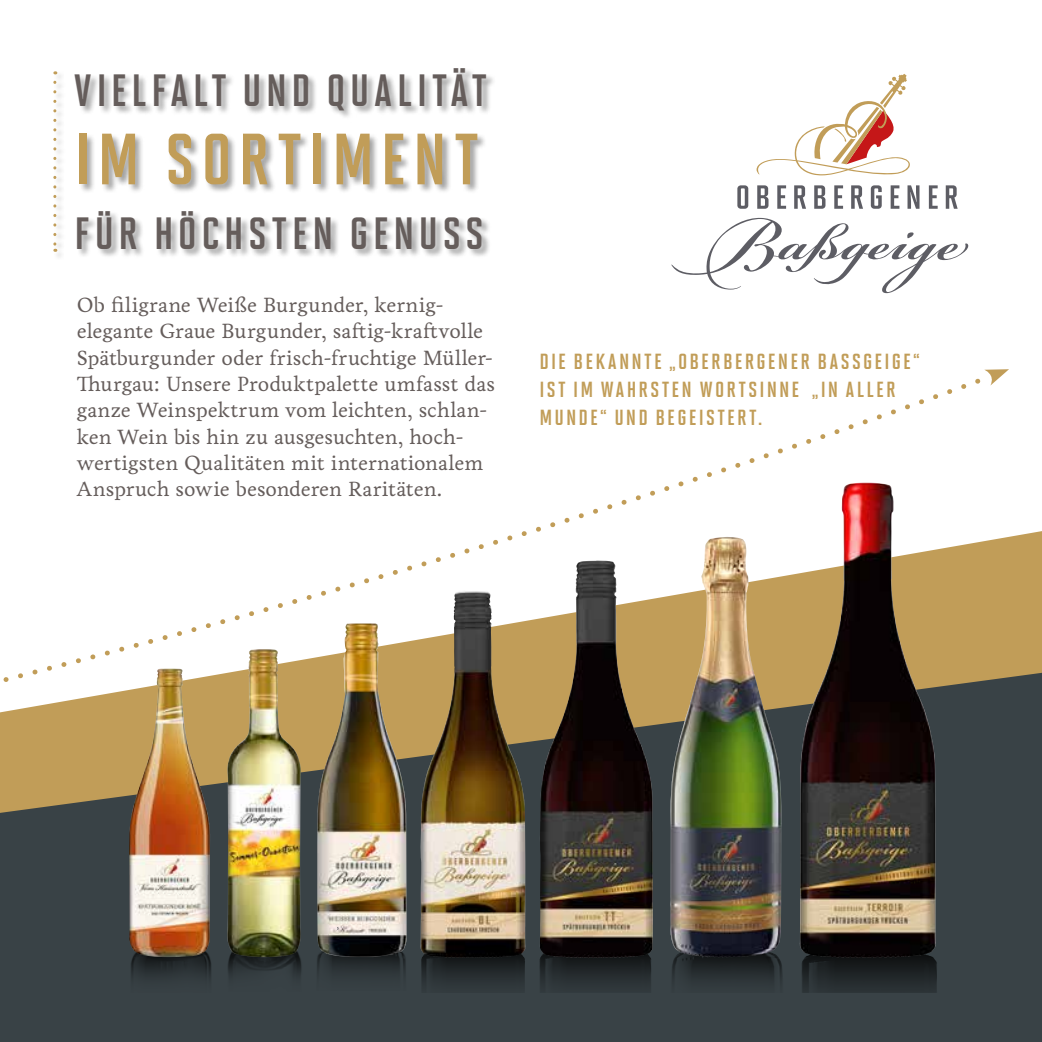
<style>
.page{position:relative;width:1042px;height:1042px;background:#fff}
.page>*{position:absolute;margin:0;border:0;box-sizing:border-box;transform-origin:0 0}
.t1{font:72.27px "Solano Gothic MVB Bd Cap";letter-spacing:.095em;color:#c19d58}
.t2{font:45.15px "Solano Gothic MVB Bd SC";letter-spacing:.1em;color:#655d5b}
.t3{font:21.88px/28px "Solano Gothic MVB Bd Cap";letter-spacing:.105em;color:#c19d58}
.t4{font:21px/26.2px "Livory";color:#655d5b}
</style>
<div class="page">
<svg style="left:984px;top:369px;width:25px;height:16px"></svg>
<svg style="left:32px;top:531px;width:1010px;height:142px"></svg>
<img style="left:0;top:673px;width:1042px;height:369px">
<img style="left:421px;top:949px;width:104px;height:44px">
<img style="left:128px;top:947px;width:88px;height:46px">
<img style="left:801px;top:950px;width:136px;height:43px">
<img style="left:671px;top:950px;width:112px;height:43px">
<img style="left:539px;top:949px;width:112px;height:44px">
<img style="left:316px;top:943px;width:90px;height:48px">
<img style="left:220px;top:944px;width:87px;height:47px">
<img style="left:540px;top:560px;width:57px;height:365px">
<img style="left:317px;top:623px;width:89px;height:334px">
<img style="left:128px;top:668px;width:82px;height:289px">
<img style="left:670px;top:538px;width:46px;height:419px">
<img style="left:800px;top:483px;width:136px;height:475px">
<svg style="left:671px;top:217px;width:297px;height:76px"></svg>
<svg style="left:737px;top:185px;width:11px;height:24px"></svg>
<svg style="left:757px;top:185px;width:11px;height:24px"></svg>
<svg style="left:777px;top:185px;width:9px;height:24px"></svg>
<svg style="left:794px;top:185px;width:12px;height:24px"></svg>
<svg style="left:814px;top:185px;width:11px;height:24px"></svg>
<svg style="left:834px;top:185px;width:9px;height:24px"></svg>
<svg style="left:851px;top:185px;width:12px;height:24px"></svg>
<svg style="left:871px;top:185px;width:11px;height:24px"></svg>
<svg style="left:890px;top:185px;width:9px;height:24px"></svg>
<svg style="left:907px;top:185px;width:12px;height:24px"></svg>
<svg style="left:929px;top:185px;width:8px;height:24px"></svg>
<svg style="left:946px;top:185px;width:11px;height:24px"></svg>
<svg style="left:756px;top:74px;width:154px;height:102px"></svg>
<img style="left:227px;top:649px;width:43px;height:308px">
<img style="left:420px;top:590px;width:53px;height:337px">
<div style="left:53px;top:68px;width:443px;height:193px;background:#000;opacity:.37"></div>
<svg style="left:53px;top:82px;width:3px;height:170px"></svg>
<h2 class="t2" style="left:74px;top:66px;width:414px">VIELFALT UND QUALITÄT</h2>
<h1 class="t1" style="left:74px;top:119px;width:405px">IM SORTIMENT</h1>
<h2 class="t2" style="left:74px;top:208px;width:411px">FÜR HÖCHSTEN GENUSS</h2>
<p class="t4" style="left:77px;top:292px;width:420px">Ob filigrane Weiße Burgunder, kernig&shy;elegante Graue Burgunder, saftig-kraftvolle Spätburgunder oder frisch-fruchtige Müller-Thurgau: Unsere Produktpalette umfasst das ganze Weinspektrum vom leichten, schlan&shy;ken Wein bis hin zu ausgesuchten, hoch&shy;wertigsten Qualitäten mit internationalem Anspruch sowie besonderen Raritäten.</p>
<p class="t3" style="left:539px;top:347px;width:381px">DIE BEKANNTE „OBERBERGENER BASSGEIGE“<br>IST IM WAHRSTEN WORTSINNE „IN ALLER<br>MUNDE“ UND BEGEISTERT.</p>
</div>
